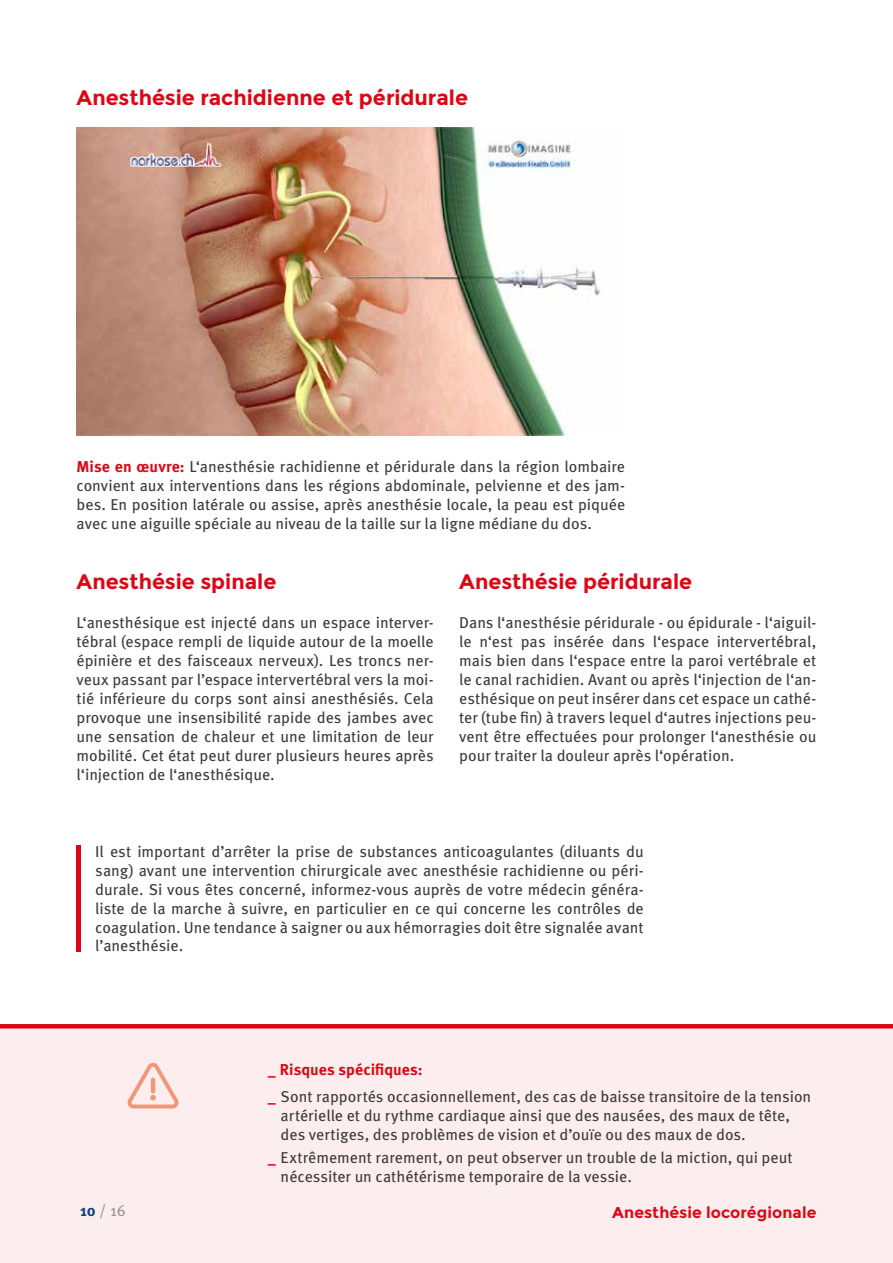
<style>
.page{position:relative;width:893px;height:1263px;background:#fff}
.page>*{position:absolute;margin:0;border:0;box-sizing:border-box;transform-origin:0 0}
.t1{font:700 21px "Montserrat";color:#dc0714}
.t2{font:15.75px/18.9px "Meta Pro";color:#3c3c3b;text-align:justify}
.t3{font:700 15.75px "Montserrat";letter-spacing:.005em;color:#dc0714}
.t4{font:15.75px "Meta Pro";color:#9d9d9c}
.s1{font-weight:700;color:#dc0714}
.s2{font-weight:700;color:#004289}
</style>
<div class="page">
<div style="left:0;top:1028px;width:893px;height:235px;background:#fceeef"></div>
<hr style="left:0;top:1024px;width:893px;height:4px;background:#dc0714">
<img style="left:77px;top:128px;width:526px;height:308px">
<hr style="left:77px;top:845px;width:4px;height:106px;background:#dc0714">
<svg style="left:127px;top:1063px;width:52px;height:45px"></svg>
<h1 class="t1" style="left:77px;top:85px;width:393px">Anesthésie rachidienne et péridurale</h1>
<p class="t2" style="left:77px;top:456px;width:550px"><span class="s1">Mise en œuvre:</span> L‘anesthésie rachidienne et péridurale dans la région lombaire convient aux interventions dans les régions abdominale, pelvienne et des jam&shy;bes. En position latérale ou assise, après anesthésie locale, la peau est piquée avec une aiguille spéciale au niveau de la taille sur la ligne médiane du dos.</p>
<h1 class="t1" style="left:77px;top:569px;width:201px">Anesthésie spinale</h1>
<p class="t2" style="left:77px;top:612px;width:359px">L‘anesthésique est injecté dans un espace interver&shy;tébral (espace rempli de liquide autour de la moelle épinière et des faisceaux nerveux). Les troncs ner&shy;veux passant par l’espace intervertébral vers la moi&shy;tié inférieure du corps sont ainsi anesthésiés. Cela provoque une insensibilité rapide des jambes avec une sensation de chaleur et une limitation de leur mobilité. Cet état peut durer plusieurs heures après l‘injection de l‘anesthésique.</p>
<h1 class="t1" style="left:459px;top:569px;width:234px">Anesthésie péridurale</h1>
<p class="t2" style="left:459px;top:612px;width:359px">Dans l‘anesthésie péridurale - ou épidurale - l‘aiguil&shy;le n‘est pas insérée dans l‘espace intervertébral, mais bien dans l‘espace entre la paroi vertébrale et le canal rachidien. Avant ou après l‘injection de l‘an&shy;esthésique on peut insérer dans cet espace un cathé&shy;ter (tube fin) à travers lequel d‘autres injections peu&shy;vent être effectuées pour prolonger l‘anesthésie ou pour traiter la douleur après l‘opération.</p>
<p class="t2" style="left:95px;top:841px;width:550px">Il est important d’arrêter la prise de substances anticoagulantes (diluants du sang) avant une intervention chirurgicale avec anesthésie rachidienne ou péri&shy;durale. Si vous êtes concerné, informez-vous auprès de votre médecin généra&shy;liste de la marche à suivre, en particulier en ce qui concerne les contrôles de coagulation. Une tendance à saigner ou aux hémorragies doit être signalée avant l’anesthésie.</p>
<p class="t4" style="left:80px;top:1199px;width:47px"><span class="s2">10</span> / 16</p>
<p class="t2" style="left:268px;top:1054px;width:545px;line-height:27.5px"><span class="s1">_ Risques spécifiques:<br>_</span> Sont rapportés occasionnellement, des cas de baisse transitoire de la tension</p>
<p class="t2" style="left:281px;top:1105px;width:511px">artérielle et du rythme cardiaque ainsi que des nausées, des maux de tête, des vertiges, des problèmes de vision et d’ouïe ou des maux de dos.</p>
<p class="t2" style="left:281px;top:1147px;width:513px;text-indent:-13px"><span class="s1">_</span> Extrêmement rarement, on peut observer un trouble de la miction, qui peut nécessiter un cathétérisme temporaire de la vessie.</p>
<p class="t3" style="left:612px;top:1203px;width:206px">Anesthésie locorégionale</p>
</div>
